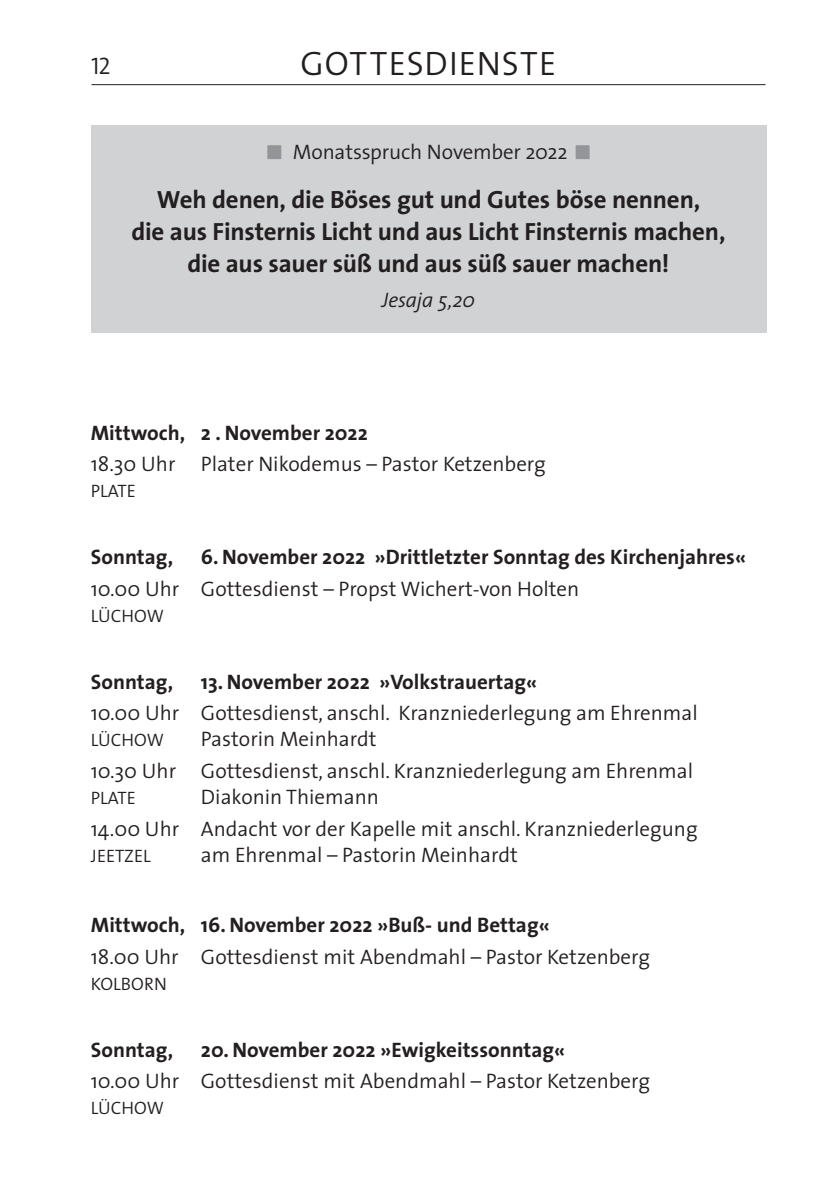
<style>
.page{position:relative;width:840px;height:1191px;background:#fff}
.page>*{position:absolute;margin:0;border:0;box-sizing:border-box;transform-origin:0 0}
.t1{font:34px "The Sans Semi Light Caps";letter-spacing:.03em;color:#231f20}
.t2{font:700 25px/32px "The Sans";letter-spacing:-.01em;color:#231f20;text-align:center}
.t3{font:24px "The Sans Semi Light Caps";color:#231f20}
.t4{font:300 21px/31.6px "The Sans";color:#231f20}
.t5{font:700 21px "The Sans";color:#231f20}
.t6{font:italic 300 21px "The Sans";letter-spacing:-.01em;color:#231f20}
.t7{font:300 18px "The Sans";color:#231f20}
.s1{color:#939598}
</style>
<div class="page">
<hr style="left:91px;top:84px;width:674px;height:1px;background:#231f20">
<div style="left:91px;top:125px;width:674px;height:208px;background:#d1d2d4"></div>
<p class="t3" style="left:91px;top:46px;width:21px">12</p>
<h1 class="t1" style="left:300px;top:35px;width:257px">GOTTESDIENSTE</h1>
<p class="t4" style="left:265px;top:135px;width:328px"><span class="s1">■</span> Monatsspruch November 2022 <span class="s1">■</span></p>
<p class="t2" style="left:131px;top:183px;width:595px">Weh denen, die Böses gut und Gutes böse nennen,<br>die aus Finsternis Licht und aus Licht Finsternis machen, die aus sauer süß und aus süß sauer machen!</p>
<p class="t6" style="left:381px;top:283px;width:95px">Jesaja 5,20</p>
<p class="t5" style="left:91px;top:415px;width:278px">Mittwoch, 2 . November 2022</p>
<p class="t4" style="left:91px;top:448px;width:456px">18.30 Uhr Plater N ikodemus – Pastor Ketzenberg</p>
<p class="t7" style="left:91px;top:476px;width:37px">PLATE</p>
<p class="t5" style="left:91px;top:539px;width:84px">Sonntag,</p>
<p class="t5" style="left:201px;top:539px;width:546px">6. November 2022 »Drittletzter Sonntag des Kirchenjahres«</p>
<p class="t4" style="left:91px;top:572px;width:490px">10.00 Uhr Gottesdienst – Propst Wichert-von Holten</p>
<p class="t7" style="left:91px;top:601px;width:74px">LÜCHOW</p>
<p class="t5" style="left:91px;top:664px;width:84px">Sonntag,</p>
<p class="t5" style="left:201px;top:664px;width:338px">13. November 2022 »Volkstrauertag«</p>
<p class="t4" style="left:91px;top:696px;width:608px">10.00 Uhr Gottesdienst, anschl. Kranzniederlegung am Ehrenmal</p>
<p class="t7" style="left:91px;top:725px;width:74px">LÜCHOW</p>
<p class="t4" style="left:91px;top:722px;width:603px;text-indent:110px">Pastorin Meinhardt<br>10.30 Uhr Gottesdienst, anschl. Kranzniederlegung am Ehrenmal</p>
<p class="t7" style="left:91px;top:783px;width:46px">Plate</p>
<p class="t4" style="left:91px;top:780px;width:608px;text-indent:110px">Diakonin Thiemann<br>14.00 Uhr Andacht vor der Kapelle mit anschl. Kranzniederlegung</p>
<p class="t7" style="left:91px;top:840px;width:58px">jeetzel</p>
<p class="t4" style="left:201px;top:838px;width:318px">am Ehrenmal – Pastorin Meinhardt</p>
<p class="t5" style="left:91px;top:907px;width:460px">Mittwoch, 16. November 2022 »Buß- und Bettag«</p>
<p class="t4" style="left:91px;top:940px;width:560px">18.00 Uhr Gottesdienst mit Abendmahl – Pastor Ketzenberg</p>
<p class="t7" style="left:91px;top:969px;width:74px">KOLBORN</p>
<p class="t5" style="left:91px;top:1032px;width:84px">Sonntag,</p>
<p class="t5" style="left:201px;top:1032px;width:366px">20. November 2022 »Ewigkeitssonntag«</p>
<p class="t4" style="left:91px;top:1064px;width:560px">10.00 Uhr Gottesdienst mit Abendmahl – Pastor Ketzenberg</p>
<p class="t7" style="left:91px;top:1093px;width:74px">LÜCHOW</p>
</div>
